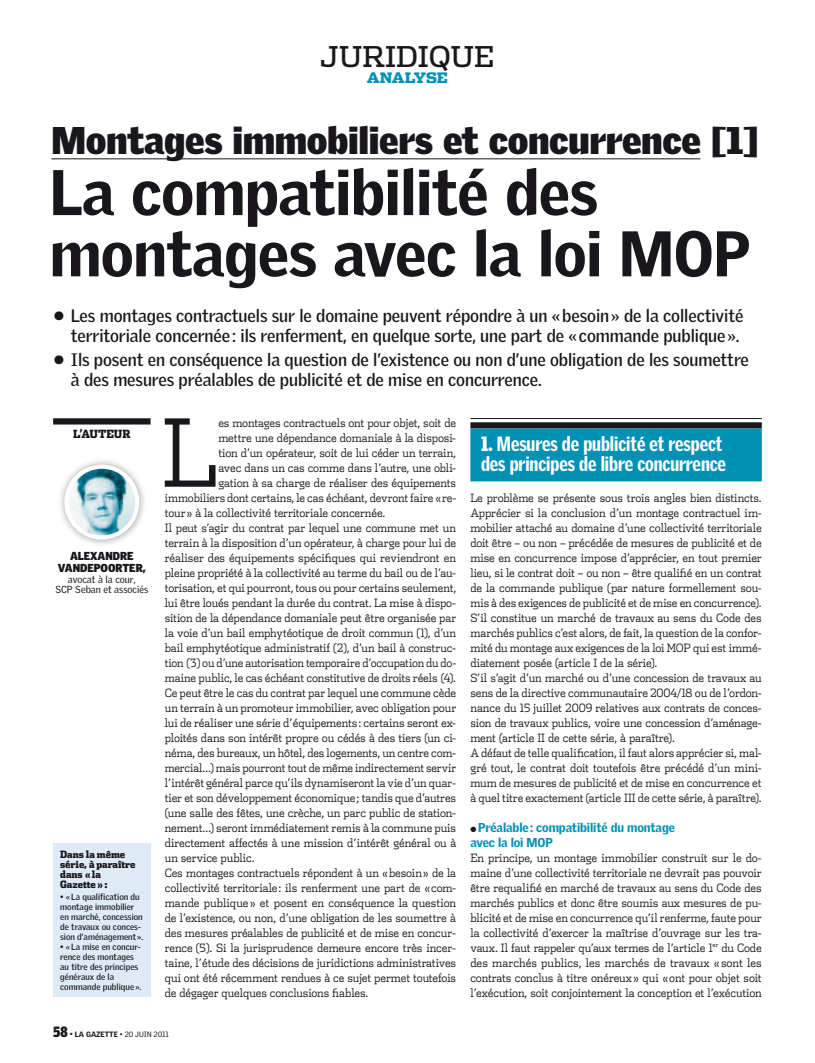
<style>
.page{position:relative;width:815px;height:1063px;background:#fff}
.page>*{position:absolute;margin:0;border:0;box-sizing:border-box;transform-origin:0 0}
.LETTRINE_5{font:300 94.12px "Dispatch";color:#1a171c;scale:.92 1}
.TITRE_50{font:900 62.5px/61.2px "Griffith Gothic";letter-spacing:-.01em;color:#1a171c}
.SURTITRE_juridik-a{font:900 37.5px "Griffith Gothic";letter-spacing:-.01em;color:#1a171c}
.t1{font:28.75px "Dispatch";letter-spacing:-.005em;color:#1a171c}
.INTER_1analyse-dou{font:900 20px/20px "Griffith Gothic Cond";letter-spacing:-.005em;color:#fff}
.CHAPEAU_pusse{font:700 17.5px/20px "Griffith Gothic";letter-spacing:-.005em;color:#1a171c;text-align:right}
.t2{font:900 14.38px "Dispatch";letter-spacing:-.01em;color:#0091b5}
.INTER_3analyse{font:900 12.5px/15px "Griffith Gothic";letter-spacing:-.01em;color:#0091b5}
.TEXTE{font:300 11.5px/15px "Dispatch";letter-spacing:-.02em;color:#1a171c;text-align:justify;scale:.92 1}
.LETTRINE_5-2{font:300 11.5px "Dispatch";letter-spacing:-.015em;color:#1a171c;scale:.92 1}
.LETTRINE_5-3{font:300 11.5px "Dispatch";letter-spacing:-.015em;color:#1a171c;scale:.91 1}
.SIGNATURE_auteur{font:900 11.25px/12.5px "Griffith Gothic";color:#1a171c;text-align:center}
.RELANCE_signature{font:900 11.25px "Dispatch Cond";letter-spacing:-.005em;color:#1a171c}
.t3{font:900 10px/10px "Dispatch Cond";letter-spacing:-.005em;color:#1a171c}
.SIGNATURE_auteur-2{font:10px/10px "Griffith Gothic";color:#1a171c;text-align:center}
.t4{font:700 8.75px/10px "Griffith Gothic";color:#1a171c}
.t5{font:7.5px "Griffith Gothic";letter-spacing:-.005em;color:#1a171c}
.s1{font-size:30px}
.s2{font-style:inherit}
.s3{color:#1a171c}
.s4{font-family:"Griffith Gothic Cond";font-weight:900;font-size:14.5px}
.s5{font-size:8.25px}
.s6{font-weight:900}
</style>
<div class="page">
<hr style="left:52px;top:158px;width:648px;height:1px;background:#1a171c">
<hr style="left:470px;top:418px;width:292px;height:1px;background:#1a171c">
<div style="left:470px;top:422px;width:292px;height:7px;background:#1a171c"></div>
<div style="left:470px;top:429px;width:292px;height:52px;background:#0091b5"></div>
<div style="left:53px;top:418px;width:98px;height:7px;background:#1a171c"></div>
<div style="left:56px;top:457px;width:90px;height:90px;background:#1a171c;opacity:.4"></div>
<img style="left:66px;top:467px;width:71px;height:71px;border-radius:35px">
<div style="left:64px;top:465px;width:75px;height:75px;border:4px solid #fff;border-radius:50%"></div>
<div style="left:53px;top:843px;width:98px;height:154px;background:#deebf7"></div>
<p class="t1" style="left:321px;top:37px;width:175px">JURIDIQUE</p>
<p class="t2" style="left:367px;top:68px;width:83px">ANALYSE</p>
<p class="SURTITRE_juridik-a" style="left:52px;top:117px;width:709px">Montages immobiliers et concurrence [1]</p>
<p class="TITRE_50" style="left:50px;top:160px;width:702px">La compatibilité des montages avec la loi MOP</p>
<p class="CHAPEAU_pusse" style="left:53px;top:305px;width:692px"><span class="s1">•</span> Les montages contractuels sur le domaine peuvent répondre à un «besoin» de la collectivité territoriale concernée: ils renferment, en quelque sorte, une part de «commande publique».</p>
<p class="CHAPEAU_pusse" style="left:71px;top:349px;width:679px;text-align:left;text-indent:-18px"><span class="s1">•</span> Ils posent en conséquence la question de l’existence ou non d’une obligation de les soumettre à des mesures préalables de publicité et de mise en concurrence.</p>
<p class="LETTRINE_5" style="left:162px;top:391px;width:63px">L</p>
<p class="LETTRINE_5-2" style="left:218px;top:415px;width:260px">es montages contractuels ont pour objet, soit de</p>
<p class="RELANCE_signature" style="left:73px;top:427px;width:59px">L’AUTEUR</p>
<p class="LETTRINE_5-2" style="left:218px;top:430px;width:260px">mettre une dépendance domaniale à la disposi-</p>
<p class="LETTRINE_5-2" style="left:218px;top:445px;width:260px">tion d’un opérateur, soit de lui céder un terrain,</p>
<p class="LETTRINE_5-2" style="left:218px;top:460px;width:260px">avec dans un cas comme dans l’autre, une obli-</p>
<p class="LETTRINE_5-2" style="left:218px;top:475px;width:260px">gation à sa charge de réaliser des équipements</p>
<p class="LETTRINE_5-3" style="left:165px;top:490px;width:322px">immobiliers dont certains, le cas échéant, devront faire «re-</p>
<p class="LETTRINE_5-2" style="left:165px;top:505px;width:241px">tour» à la collectivité territoriale concernée.</p>
<p class="TEXTE" style="left:165px;top:520px;width:318px">Il peut s’agir du contrat par lequel une commune met un terrain à la disposition d’un opérateur, à charge pour lui de réaliser des équipements spécifiques qui reviendront en pleine propriété à la collectivité au terme du bail ou de l’au&shy;torisation, et qui pourront, tous ou pour certains seulement, lui être loués pendant la durée du contrat. La mise à dispo&shy;sition de la dépendance domaniale peut être organisée par la voie d’un bail emphytéotique de droit commun (1), d’un bail emphytéotique administratif (2), d’un bail à construc&shy;tion (3) ou d’une autorisation temporaire d’occupation du do&shy;maine public, le cas échéant constitutive de droits réels (4).</p>
<p class="TEXTE" style="left:165px;top:685px;width:318px">Ce peut être le cas du contrat par lequel une commune cède un terrain à un promoteur immobilier, avec obligation pour lui de réaliser une série d’équipements: certains seront ex&shy;ploités dans son intérêt propre ou cédés à des tiers (un ci&shy;néma, des bureaux, un hôtel, des logements, un centre com&shy;mercial…) mais pourront tout de même indirectement servir l’intérêt général parce qu’ils dynamiseront la vie d’un quar&shy;tier et son développement économique; tandis que d’autres (une salle des fêtes, une crèche, un parc public de station&shy;nement…) seront immédiatement remis à la commune puis directement affectés à une mission d’intérêt général ou à un service public.</p>
<p class="TEXTE" style="left:165px;top:865px;width:318px">Ces montages contractuels répondent à un «besoin» de la collectivité territoriale: ils renferment une part de «com&shy;mande publique» et posent en conséquence la question de l’existence, ou non, d’une obligation de les soumettre à des mesures préalables de publicité et de mise en concur&shy;rence (5). Si la jurisprudence demeure encore très incer&shy;taine, l’étude des décisions de juridictions administratives qui ont été récemment rendues à ce sujet permet toutefois de dégager quelques conclusions fiables.</p>
<p class="INTER_1analyse-dou" style="left:481px;top:433px;width:247px"><span class="s2">1.</span> Mesures de publicité et respect des principes de libre concurrence</p>
<p class="TEXTE" style="left:470px;top:490px;width:318px">Le problème se présente sous trois angles bien distincts.<br>Apprécier si la conclusion d’un montage contractuel im&shy;mobilier attaché au domaine d’une collectivité territoriale doit être – ou non – précédée de mesures de publicité et de mise en concurrence impose d’apprécier, en tout premier lieu, si le contrat doit – ou non – être qualifié en un contrat de la commande publique (par nature formellement sou&shy;mis à des exigences de publicité et de mise en concurrence).</p>
<p class="TEXTE" style="left:470px;top:610px;width:318px">S’il constitue un marché de travaux au sens du Code des marchés publics c’est alors, de fait, la question de la confor&shy;mité du montage aux exigences de la loi MOP qui est immé&shy;diatement posée (article I de la série).</p>
<p class="TEXTE" style="left:470px;top:670px;width:318px">S’il s’agit d’un marché ou d’une concession de travaux au sens de la directive communautaire 2004/18 ou de l’ordon&shy;nance du 15 juillet 2009 relatives aux contrats de conces&shy;sion de travaux publics, voire une concession d’aménage&shy;ment (article II de cette série, à paraître).</p>
<p class="TEXTE" style="left:470px;top:745px;width:318px">A défaut de telle qualification, il faut alors apprécier si, mal&shy;gré tout, le contrat doit toutefois être précédé d’un mini&shy;mum de mesures de publicité et de mise en concurrence et à quel titre exactement (article III de cette série, à paraître).</p>
<p class="INTER_3analyse" style="left:470px;top:819px;width:206px"><span class="s3">●</span> Préalable: compatibilité du montage avec la loi MOP</p>
<p class="TEXTE" style="left:470px;top:850px;width:318px">En principe, un montage immobilier construit sur le do&shy;maine d’une collectivité territoriale ne devrait pas pouvoir être requalifié en marché de travaux au sens du Code des marchés publics et donc être soumis aux mesures de pu&shy;blicité et de mise en concurrence qu’il renferme, faute pour la collectivité d’exercer la maîtrise d’ouvrage sur les tra&shy;vaux. Il faut rappeler qu’aux termes de l’article 1<sup>er</sup> du Code des marchés publics, les marchés de travaux «sont les contrats conclus à titre onéreux» qui «ont pour objet soit l’exécution, soit conjointement la conception et l’exécution</p>
<p class="SIGNATURE_auteur" style="left:58px;top:549px;width:89px">ALEXANDRE<br>VANDEPOORTER,</p>
<p class="SIGNATURE_auteur-2" style="left:55px;top:574px;width:94px">avocat à la cour,<br>SCP Seban et associés</p>
<p class="t3" style="left:60px;top:849px;width:77px">Dans la même série, à paraître dans «la<br>Gazette»:</p>
<p class="t4" style="left:60px;top:891px;width:85px">• «La qualification du montage immobilier en marché, concession de travaux ou conces&shy;sion d’aménagement ».</p>
<p class="t4" style="left:60px;top:941px;width:83px">• «La mise en concur&shy;rence des montages au titre des principes généraux de la commande publique ».</p>
<p class="t5" style="left:53px;top:1030px;width:117px"><span class="s4">58</span> <span class="s5">•</span> <span class="s6">LA GAZETTE</span> • 20 JUIN 2011</p>
</div>
